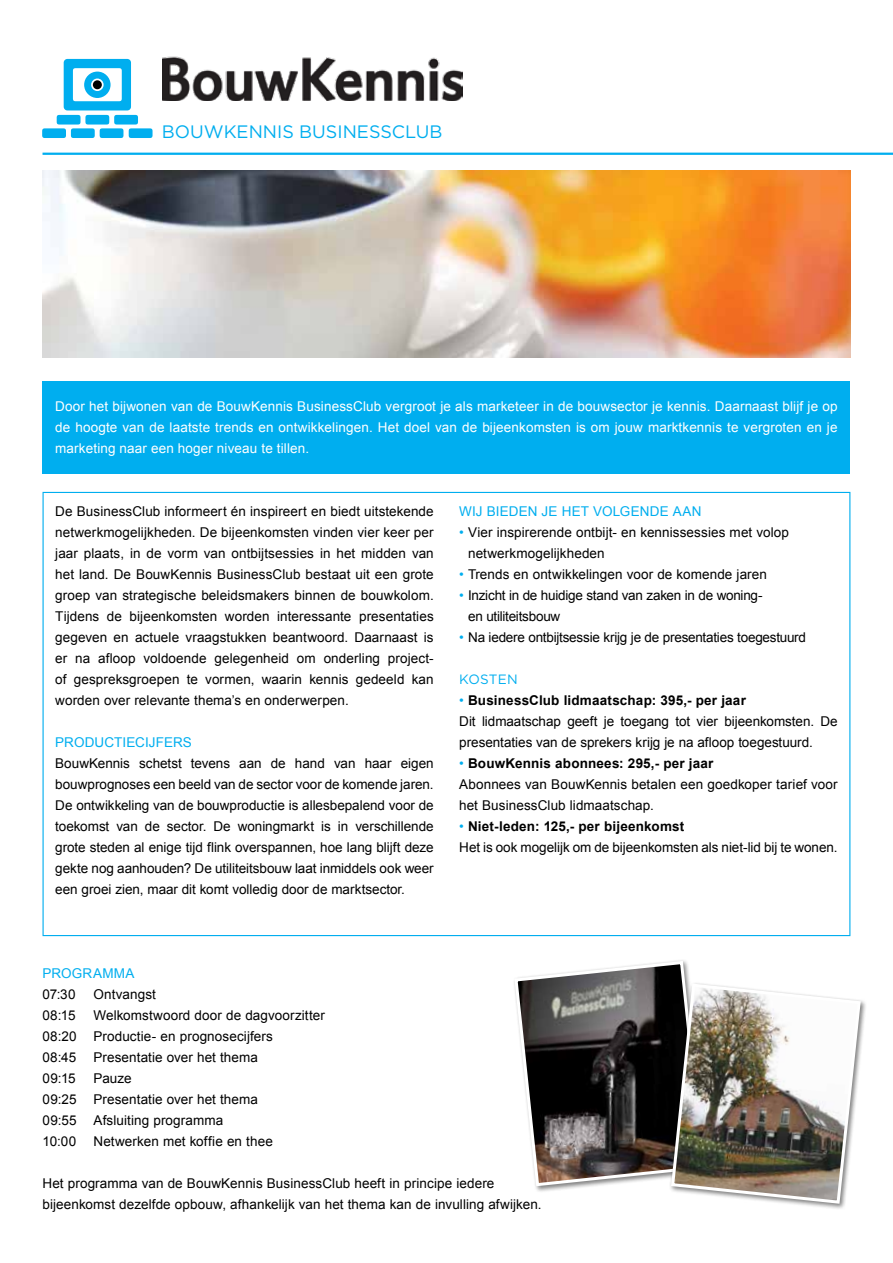
<style>
.page{position:relative;width:893px;height:1263px;background:#fff}
.page>*{position:absolute;margin:0;border:0;box-sizing:border-box;transform-origin:0 0}
.t1{font:18px "Gotham";color:#00aeef}
.t2{font:13.5px/21px "Arial";letter-spacing:.005em;color:#000}
.t3{font:13.5px/21px "Arial";letter-spacing:.01em;color:#fff;text-align:justify}
.t4{font:13.5px/21px "Arial";letter-spacing:-.02em;color:#000}
.t5{font:13.5px "Arial";letter-spacing:-.015em;color:#000}
.t6{font:13.5px "Arial";letter-spacing:.01em;color:#00aeef}
.t7{font:13.5px "Gotham";letter-spacing:.015em;color:#00aeef}
.s1{color:#00aeef}
.s2{font-weight:700}
</style>
<div class="page">
<div style="left:43px;top:381px;width:807px;height:93px;background:#00aeef"></div>
<img style="left:43px;top:171px;width:807px;height:186px">
<hr style="left:43px;top:153px;width:850px;height:2px;background:#00aeef">
<svg style="left:64px;top:59px;width:67px;height:51px"></svg>
<div style="left:57px;top:115px;width:24px;height:10px;background:#00aeef;border-radius:3px"></div>
<div style="left:85px;top:115px;width:24px;height:10px;background:#00aeef;border-radius:3px"></div>
<div style="left:114px;top:115px;width:24px;height:10px;background:#00aeef;border-radius:3px"></div>
<div style="left:42px;top:128px;width:24px;height:10px;background:#00aeef;border-radius:3px"></div>
<div style="left:71px;top:128px;width:24px;height:10px;background:#00aeef;border-radius:3px"></div>
<div style="left:100px;top:128px;width:23px;height:10px;background:#00aeef;border-radius:3px"></div>
<div style="left:129px;top:128px;width:24px;height:10px;background:#00aeef;border-radius:3px"></div>
<div style="left:93px;top:80px;width:9px;height:9px;background:#000;border-radius:50%"></div>
<img style="left:162px;top:56px;width:301px;height:44px">
<div style="left:669px;top:981px;width:198px;height:229px;background:#000;opacity:.5"></div>
<img style="left:514px;top:960px;width:348px;height:245px">
<h1 class="t1" style="left:162px;top:120px;width:282px">BOUWKENNIS BUSINESSCLUB</h1>
<p class="t3" style="left:55px;top:396px;width:784px">Door het bijwonen van de BouwKennis BusinessClub vergroot je als marketeer in de bouwsector je kennis. Daarnaast blijf je op de hoogte van de laatste trends en ontwikkelingen. Het doel van de bijeenkomsten is om jouw marktkennis te vergroten en je marketing naar een hoger niveau te tillen.</p>
<p class="t2" style="left:55px;top:501px;width:380px;text-align:justify">De BusinessClub informeert én inspireert en biedt uitstekende netwerkmogelijkheden. De bijeenkomsten vinden vier keer per jaar plaats, in de vorm van ontbijtsessies in het midden van het land. De BouwKennis BusinessClub bestaat uit een grote groep van strategische beleidsmakers binnen de bouwkolom.<br>Tijdens de bijeenkomsten worden interessante presentaties gegeven en actuele vraagstukken beantwoord. Daarnaast is er na afloop voldoende gelegenheid om onderling project&shy;of gespreksgroepen te vormen, waarin kennis gedeeld kan worden over relevante thema’s en onderwerpen.</p>
<p class="t6" style="left:55px;top:735px;width:138px">PRODUCTIECIJFERS</p>
<p class="t2" style="left:55px;top:753px;width:380px;text-align:justify">BouwKennis schetst tevens aan de hand van haar eigen bouwprognoses een beeld van de sector voor de komende jaren.<br>De ontwikkeling van de bouwproductie is allesbepalend voor de toekomst van de sector. De woningmarkt is in verschillende grote steden al enige tijd flink overspannen, hoe lang blijft deze gekte nog aanhouden? De utiliteitsbouw laat inmiddels ook weer een groei zien, maar dit komt volledig door de marktsector.</p>
<p class="t6" style="left:459px;top:504px;width:244px">WIJ BIEDEN JE HET VOLGENDE AAN</p>
<p class="t2" style="left:468px;top:522px;width:322px;text-indent:-9px"><span class="s1">•</span> Vier inspirerende ontbijt- en kennissessies met volop netwerkmogelijkheden</p>
<p class="t2" style="left:459px;top:564px;width:309px"><span class="s1">•</span> Trends en ontwikkelingen voor de komende jaren</p>
<p class="t4" style="left:468px;top:585px;width:296px;text-indent:-9px"><span class="s1">•</span> Inzicht in de huidige stand van zaken in de woning&shy;en utiliteitsbouw</p>
<p class="t5" style="left:459px;top:630px;width:348px"><span class="s1">•</span> Na iedere ontbijtsessie krijg je de presentaties toegestuurd</p>
<p class="t7" style="left:459px;top:671px;width:60px">KOSTEN</p>
<p class="t2" style="left:459px;top:690px;width:380px"><span class="s1">•</span> <span class="s2">BusinessClub lidmaatschap: 395,- per jaar<br></span>Dit lidmaatschap geeft je toegang tot vier bijeenkomsten. De presentaties van de sprekers krijg je na afloop toegestuurd.</p>
<p class="t2" style="left:459px;top:753px;width:380px"><span class="s1">•</span> <span class="s2">BouwKennis abonnees: 295,- per jaar<br></span>Abonnees van BouwKennis betalen een goedkoper tarief voor het BusinessClub lidmaatschap.</p>
<p class="t2" style="left:459px;top:816px;width:380px"><span class="s1">•</span> <span class="s2">Niet-leden: 125,- per bijeenkomst<br></span>Het is ook mogelijk om de bijeenkomsten als niet-lid bij te wonen.</p>
<p class="t6" style="left:43px;top:966px;width:94px">PROGRAMMA</p>
<p class="t2" style="left:43px;top:984px;width:35px">07:30</p>
<p class="t2" style="left:94px;top:984px;width:64px">Ontvangst</p>
<p class="t2" style="left:43px;top:1005px;width:34px">08:15</p>
<p class="t2" style="left:94px;top:1005px;width:233px">Welkomstwoord door de dagvoorzitter</p>
<p class="t2" style="left:43px;top:1026px;width:36px">08:20</p>
<p class="t2" style="left:94px;top:1026px;width:181px">Productie- en prognosecijfers</p>
<p class="t2" style="left:43px;top:1047px;width:35px">08:45</p>
<p class="t2" style="left:94px;top:1047px;width:166px">Presentatie over het thema</p>
<p class="t2" style="left:43px;top:1068px;width:35px">09:15</p>
<p class="t2" style="left:94px;top:1068px;width:40px">Pauze</p>
<p class="t2" style="left:43px;top:1089px;width:36px">09:25</p>
<p class="t2" style="left:43px;top:1089px;width:217px;text-indent:51px">Presentatie over het thema<br>09:55 Afsluiting programma<br>10:00</p>
<p class="t2" style="left:94px;top:1131px;width:181px">Netwerken met koffie en thee</p>
<p class="t2" style="left:43px;top:1173px;width:501px">Het programma van de BouwKennis BusinessClub heeft in principe iedere bijeenkomst dezelfde opbouw, afhankelijk van het thema kan de invulling afwijken.</p>
</div>
